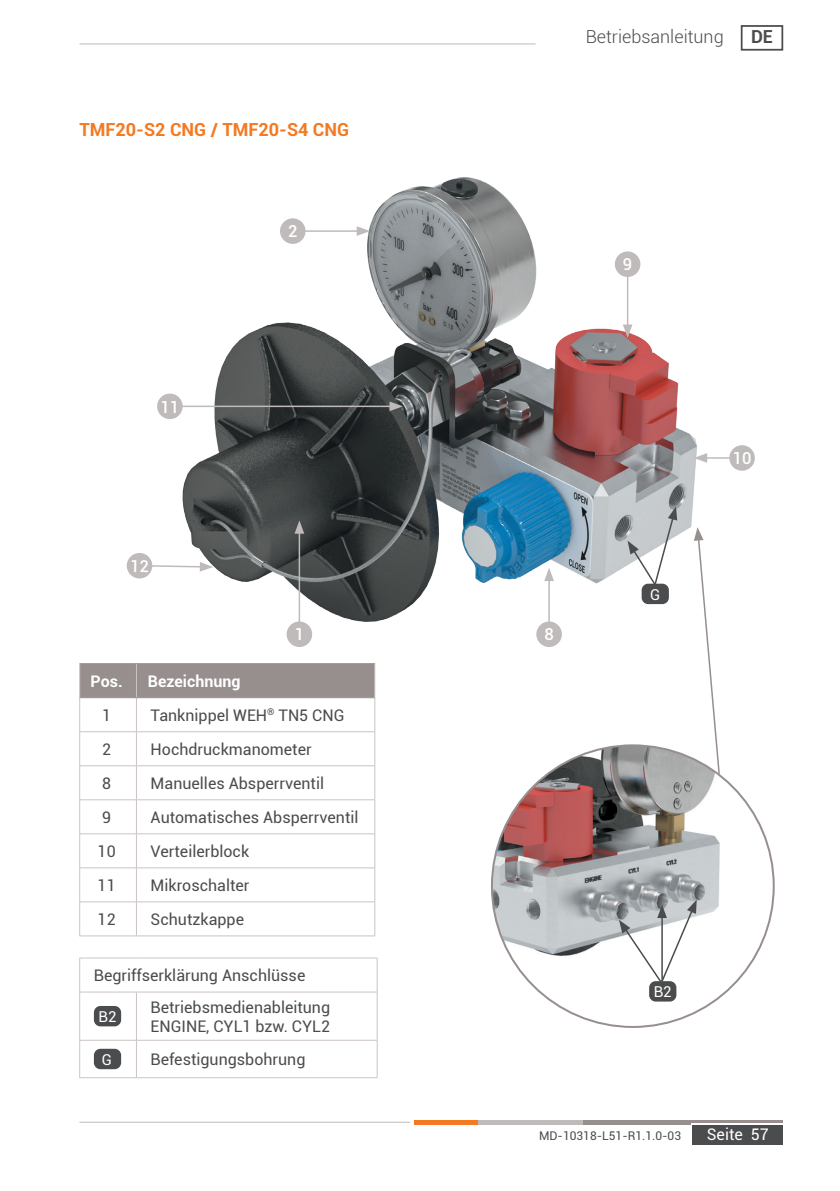
<style>
.page{position:relative;width:840px;height:1191px;background:#fff}
.page>*{position:absolute;margin:0;border:0;box-sizing:border-box;transform-origin:0 0}
.Fließtext{font:700 18px "Roboto";color:#f47921}
.t1{font:300 18px "Roboto";color:#4b4c4d}
.t2{font:700 18px "Roboto";color:#4b4c4d}
.Positionsnummer{font:500 16.4px "Roboto";color:#fff}
.Tabelle_-_Text__link{font:16px/19.2px "Roboto";color:#4b4c4d}
.Tabelle_-_Kopfzeile{font:700 16px "Roboto";color:#fff}
.Tabelle_-_Text__mitt{font:16px "Roboto";color:#4b4c4d}
.t3{font:16px "Roboto";color:#fff}
.Medienleitung{font:15px "Roboto";color:#fff}
.t4{font:12px "Roboto";color:#4b4c4d}
</style>
<div class="page">
<img style="left:132px;top:177px;width:623px;height:470px">
<div style="left:80px;top:664px;width:294px;height:33px;background:#978f8e"></div>
<svg style="left:80px;top:698px;width:294px;height:237px"></svg>
<hr style="left:136px;top:664px;width:1px;height:33px;background:#cbc4c2">
<hr style="left:79px;top:698px;width:1px;height:33px;background:#cbc4c2">
<hr style="left:136px;top:698px;width:1px;height:33px;background:#cbc4c2">
<hr style="left:374px;top:698px;width:1px;height:33px;background:#cbc4c2">
<hr style="left:79px;top:731px;width:57px;height:1px;background:#cbc4c2">
<hr style="left:79px;top:732px;width:1px;height:33px;background:#cbc4c2">
<hr style="left:136px;top:731px;width:239px;height:1px;background:#cbc4c2">
<hr style="left:136px;top:732px;width:1px;height:33px;background:#cbc4c2">
<hr style="left:374px;top:732px;width:1px;height:33px;background:#cbc4c2">
<hr style="left:79px;top:765px;width:57px;height:1px;background:#cbc4c2">
<hr style="left:79px;top:766px;width:1px;height:33px;background:#cbc4c2">
<hr style="left:136px;top:765px;width:239px;height:1px;background:#cbc4c2">
<hr style="left:136px;top:766px;width:1px;height:33px;background:#cbc4c2">
<hr style="left:374px;top:766px;width:1px;height:33px;background:#cbc4c2">
<hr style="left:79px;top:799px;width:57px;height:1px;background:#cbc4c2">
<hr style="left:79px;top:800px;width:1px;height:33px;background:#cbc4c2">
<hr style="left:136px;top:799px;width:239px;height:1px;background:#cbc4c2">
<hr style="left:136px;top:800px;width:1px;height:33px;background:#cbc4c2">
<hr style="left:374px;top:800px;width:1px;height:33px;background:#cbc4c2">
<hr style="left:79px;top:833px;width:57px;height:1px;background:#cbc4c2">
<hr style="left:79px;top:834px;width:1px;height:33px;background:#cbc4c2">
<hr style="left:136px;top:833px;width:239px;height:1px;background:#cbc4c2">
<hr style="left:136px;top:834px;width:1px;height:33px;background:#cbc4c2">
<hr style="left:374px;top:834px;width:1px;height:33px;background:#cbc4c2">
<hr style="left:79px;top:867px;width:57px;height:1px;background:#cbc4c2">
<hr style="left:79px;top:868px;width:1px;height:33px;background:#cbc4c2">
<hr style="left:136px;top:867px;width:239px;height:1px;background:#cbc4c2">
<hr style="left:136px;top:868px;width:1px;height:33px;background:#cbc4c2">
<hr style="left:374px;top:868px;width:1px;height:33px;background:#cbc4c2">
<hr style="left:79px;top:901px;width:57px;height:1px;background:#cbc4c2">
<hr style="left:79px;top:902px;width:1px;height:33px;background:#cbc4c2">
<hr style="left:136px;top:901px;width:239px;height:1px;background:#cbc4c2">
<hr style="left:136px;top:902px;width:1px;height:33px;background:#cbc4c2">
<hr style="left:374px;top:902px;width:1px;height:33px;background:#cbc4c2">
<hr style="left:79px;top:935px;width:57px;height:1px;background:#cbc4c2">
<hr style="left:136px;top:935px;width:239px;height:1px;background:#cbc4c2">
<hr style="left:79px;top:663px;width:57px;height:1px;background:#978f8e">
<hr style="left:136px;top:663px;width:239px;height:1px;background:#978f8e">
<hr style="left:79px;top:697px;width:57px;height:1px;background:#978f8e">
<hr style="left:136px;top:697px;width:239px;height:1px;background:#978f8e">
<hr style="left:79px;top:664px;width:1px;height:33px;background:#cbc4c2">
<hr style="left:374px;top:664px;width:1px;height:33px;background:#cbc4c2">
<svg style="left:80px;top:958px;width:296px;height:119px"></svg>
<hr style="left:79px;top:992px;width:1px;height:48px;background:#cbc4c2">
<hr style="left:136px;top:992px;width:1px;height:48px;background:#cbc4c2">
<hr style="left:376px;top:992px;width:1px;height:48px;background:#cbc4c2">
<hr style="left:79px;top:1040px;width:1px;height:37px;background:#cbc4c2">
<hr style="left:136px;top:1040px;width:1px;height:37px;background:#cbc4c2">
<hr style="left:376px;top:1040px;width:1px;height:37px;background:#cbc4c2">
<hr style="left:79px;top:1077px;width:57px;height:1px;background:#cbc4c2">
<hr style="left:136px;top:1077px;width:241px;height:1px;background:#cbc4c2">
<hr style="left:79px;top:957px;width:57px;height:1px;background:#cbc4c2">
<hr style="left:79px;top:958px;width:1px;height:33px;background:#cbc4c2">
<hr style="left:136px;top:957px;width:241px;height:1px;background:#cbc4c2">
<hr style="left:376px;top:958px;width:1px;height:33px;background:#cbc4c2">
<hr style="left:79px;top:991px;width:57px;height:1px;background:#cbc4c2">
<hr style="left:136px;top:991px;width:241px;height:1px;background:#cbc4c2">
<hr style="left:79px;top:1040px;width:57px;height:1px;background:#cbc4c2">
<hr style="left:136px;top:1040px;width:241px;height:1px;background:#cbc4c2">
<div style="left:94px;top:1006px;width:27px;height:20px;background:#4b4c4d;border-radius:7px"></div>
<div style="left:94px;top:1048px;width:27px;height:21px;background:#4b4c4d;border-radius:7px"></div>
<img style="left:493px;top:745px;width:280px;height:274px">
<svg style="left:693px;top:527px;width:27px;height:248px"></svg>
<div style="left:648px;top:981px;width:28px;height:20px;background:#4b4c4d;border-radius:7px"></div>
<svg style="left:618px;top:899px;width:78px;height:86px"></svg>
<hr style="left:292px;top:230px;width:67px;height:2px;background:#bfbbba">
<svg style="left:356px;top:226px;width:14px;height:10px"></svg>
<div style="left:280px;top:218px;width:25px;height:26px;background:#bfbbba;border-radius:50%"></div>
<hr style="left:298px;top:530px;width:2px;height:104px;background:#bfbbba">
<svg style="left:294px;top:520px;width:10px;height:13px"></svg>
<div style="left:286px;top:621px;width:26px;height:26px;background:#bfbbba;border-radius:50%"></div>
<hr style="left:626px;top:264px;width:2px;height:64px;background:#bfbbba">
<svg style="left:622px;top:324px;width:10px;height:14px"></svg>
<div style="left:614px;top:251px;width:26px;height:26px;background:#bfbbba;border-radius:50%"></div>
<hr style="left:548px;top:578px;width:1px;height:56px;background:#bfbbba">
<svg style="left:544px;top:567px;width:9px;height:14px"></svg>
<div style="left:536px;top:621px;width:25px;height:26px;background:#bfbbba;border-radius:50%"></div>
<hr style="left:703px;top:457px;width:38px;height:2px;background:#bfbbba">
<svg style="left:693px;top:453px;width:13px;height:10px"></svg>
<div style="left:729px;top:445px;width:25px;height:26px;background:#bfbbba;border-radius:50%"></div>
<hr style="left:170px;top:405px;width:222px;height:2px;background:#bfbbba">
<svg style="left:389px;top:401px;width:13px;height:10px"></svg>
<div style="left:157px;top:393px;width:25px;height:26px;background:#bfbbba;border-radius:50%"></div>
<div style="left:126px;top:553px;width:26px;height:25px;background:#bfbbba;border-radius:50%"></div>
<div style="left:641px;top:583px;width:27px;height:21px;background:#4b4c4d;border-radius:7px"></div>
<svg style="left:627px;top:506px;width:49px;height:81px"></svg>
<hr style="left:542px;top:1120px;width:240px;height:4px;background:#978f8e">
<hr style="left:414px;top:1120px;width:64px;height:4px;background:#f47921">
<hr style="left:478px;top:1120px;width:104px;height:4px;background:#bfbbba">
<svg style="left:691px;top:1123px;width:91px;height:22px"></svg>
<div style="left:692px;top:1124px;width:90px;height:20px;background:#4b4c4d"></div>
<hr style="left:79px;top:1121px;width:331px;height:1px;background:#bfbbba">
<div style="left:740px;top:25px;width:42px;height:26px;border:2px solid #4b4c4d"></div>
<hr style="left:79px;top:44px;width:456px;height:1px;background:#bfbbba">
<svg style="left:150px;top:560px;width:63px;height:12px"></svg>
<p class="Fließtext" style="left:79px;top:117px;width:271px">TMF20-S2 CNG / TMF20-S4 CNG</p>
<p class="Positionsnummer" style="left:160px;top:395px;width:20px">11</p>
<p class="Positionsnummer" style="left:288px;top:220px;width:11px">2</p>
<p class="Positionsnummer" style="left:294px;top:623px;width:11px">1</p>
<p class="Tabelle_-_Kopfzeile" style="left:91px;top:669px;width:31px">Pos.</p>
<p class="Tabelle_-_Kopfzeile" style="left:148px;top:669px;width:94px">Bezeichnung</p>
<p class="Tabelle_-_Text__mitt" style="left:102px;top:704px;width:11px">1</p>
<p class="Tabelle_-_Text__link" style="left:150px;top:705px;width:195px">Tanknippel WEH<sup>®</sup> TN5 CNG</p>
<p class="Tabelle_-_Text__mitt" style="left:102px;top:738px;width:11px">2</p>
<p class="Tabelle_-_Text__link" style="left:150px;top:739px;width:162px">Hochdruckmanometer</p>
<p class="Tabelle_-_Text__mitt" style="left:102px;top:772px;width:11px">8</p>
<p class="Tabelle_-_Text__link" style="left:150px;top:773px;width:175px">Manuelles Absperrventil</p>
<p class="Tabelle_-_Text__mitt" style="left:102px;top:806px;width:11px">9</p>
<p class="Tabelle_-_Text__link" style="left:150px;top:807px;width:209px">Automatisches Absperrventil</p>
<p class="Tabelle_-_Text__mitt" style="left:98px;top:840px;width:20px">10</p>
<p class="Tabelle_-_Text__link" style="left:150px;top:841px;width:100px">Verteilerblock</p>
<p class="Tabelle_-_Text__mitt" style="left:98px;top:874px;width:20px">11</p>
<p class="Tabelle_-_Text__link" style="left:150px;top:875px;width:100px">Mikroschalter</p>
<p class="Tabelle_-_Text__mitt" style="left:98px;top:908px;width:20px">12</p>
<p class="Tabelle_-_Text__link" style="left:150px;top:909px;width:95px">Schutzkappe</p>
<p class="Tabelle_-_Text__link" style="left:94px;top:965px;width:213px">Begriffserklärung Anschlüsse</p>
<p class="Medienleitung" style="left:98px;top:1006px;width:19px">B2</p>
<p class="Tabelle_-_Text__link" style="left:150px;top:996px;width:181px">Betriebsmedienableitung<br>ENGINE, CYL1 bzw. CYL2</p>
<p class="Medienleitung" style="left:102px;top:1048px;width:12px">G</p>
<p class="Tabelle_-_Text__link" style="left:150px;top:1049px;width:156px">Befestigungsbohrung</p>
<p class="t1" style="left:585px;top:24px;width:139px">Betriebsanleitung</p>
<p class="t2" style="left:750px;top:24px;width:23px">DE</p>
<p class="Positionsnummer" style="left:622px;top:253px;width:11px">9</p>
<p class="Positionsnummer" style="left:544px;top:623px;width:11px">8</p>
<p class="Medienleitung" style="left:649px;top:583px;width:12px">G</p>
<p class="Positionsnummer" style="left:732px;top:447px;width:20px">10</p>
<p class="Medienleitung" style="left:653px;top:981px;width:19px">B2</p>
<p class="t4" style="left:538px;top:1127px;width:143px">MD-10318-L51-R1.1.0-03</p>
<p class="t3" style="left:706px;top:1123px;width:63px">Seite 57</p>
</div>
